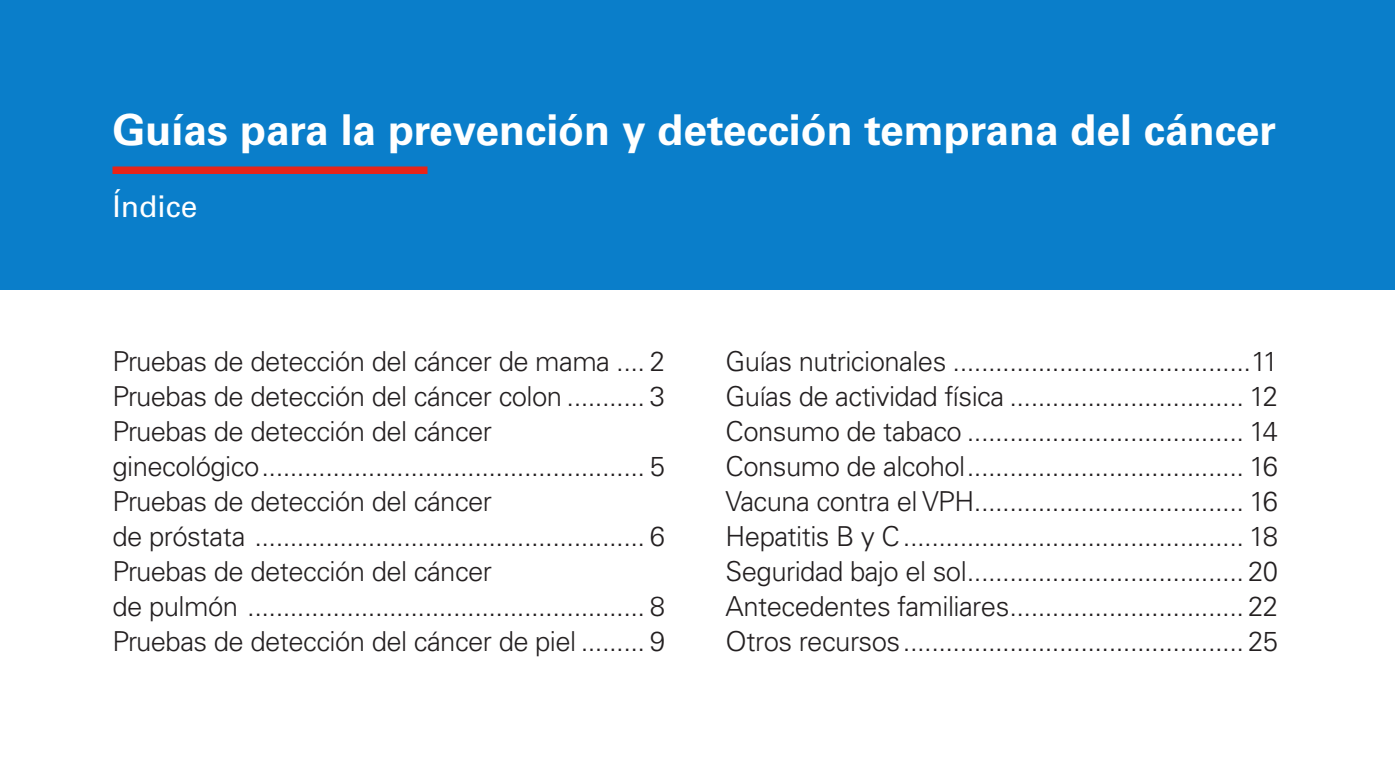
<style>
.page{position:relative;width:1395px;height:765px;background:#fff}
.page>*{position:absolute;margin:0;border:0;box-sizing:border-box;transform-origin:0 0}
.t1{font:700 42.5px "Univers LT Std";color:#fff}
.t2{font:30px "Univers LT Std";color:#fff}
.t3{font:300 27.5px/35px "Univers LT Std";letter-spacing:-.02em;color:#231f20}
</style>
<div class="page">
<div style="left:0;top:0;width:1395px;height:290px;background:#0a7eca"></div>
<div style="left:112px;top:167px;width:316px;height:7px;background:#e72419"></div>
<p class="t1" style="left:112px;top:105px;width:1165px">Guías para la prevención y detección temprana del cáncer</p>
<p class="t2" style="left:112px;top:189px;width:87px">Índice</p>
<p class="t3" style="left:112px;top:344px;width:554px">Pruebas de detección del cáncer de mama .... 2</p>
<p class="t3" style="left:112px;top:379px;width:554px">Pruebas de detección del cáncer colon ........... 3</p>
<p class="t3" style="left:112px;top:414px;width:554px">Pruebas de detección del cáncer ginecológico...................................................... 5</p>
<p class="t3" style="left:112px;top:484px;width:554px">Pruebas de detección del cáncer<br>de próstata ....................................................... 6</p>
<p class="t3" style="left:112px;top:554px;width:554px">Pruebas de detección del cáncer<br>de pulmón ........................................................ 8</p>
<p class="t3" style="left:112px;top:624px;width:554px">Pruebas de detección del cáncer de piel ......... 9</p>
<p class="t3" style="left:726px;top:344px;width:554px">Guías nutricionales ..........................................11</p>
<p class="t3" style="left:726px;top:379px;width:554px">Guías de actividad física ................................. 12</p>
<p class="t3" style="left:726px;top:414px;width:554px">Consumo de tabaco ....................................... 14</p>
<p class="t3" style="left:726px;top:449px;width:554px">Consumo de alcohol....................................... 16</p>
<p class="t3" style="left:726px;top:484px;width:554px">Vacuna contra el VPH...................................... 16</p>
<p class="t3" style="left:726px;top:519px;width:554px">Hepatitis B y C................................................ 18</p>
<p class="t3" style="left:726px;top:554px;width:554px">Seguridad bajo el sol....................................... 20</p>
<p class="t3" style="left:726px;top:589px;width:554px">Antecedentes familiares................................. 22</p>
<p class="t3" style="left:726px;top:624px;width:554px">Otros recursos................................................ 25</p>
</div>
